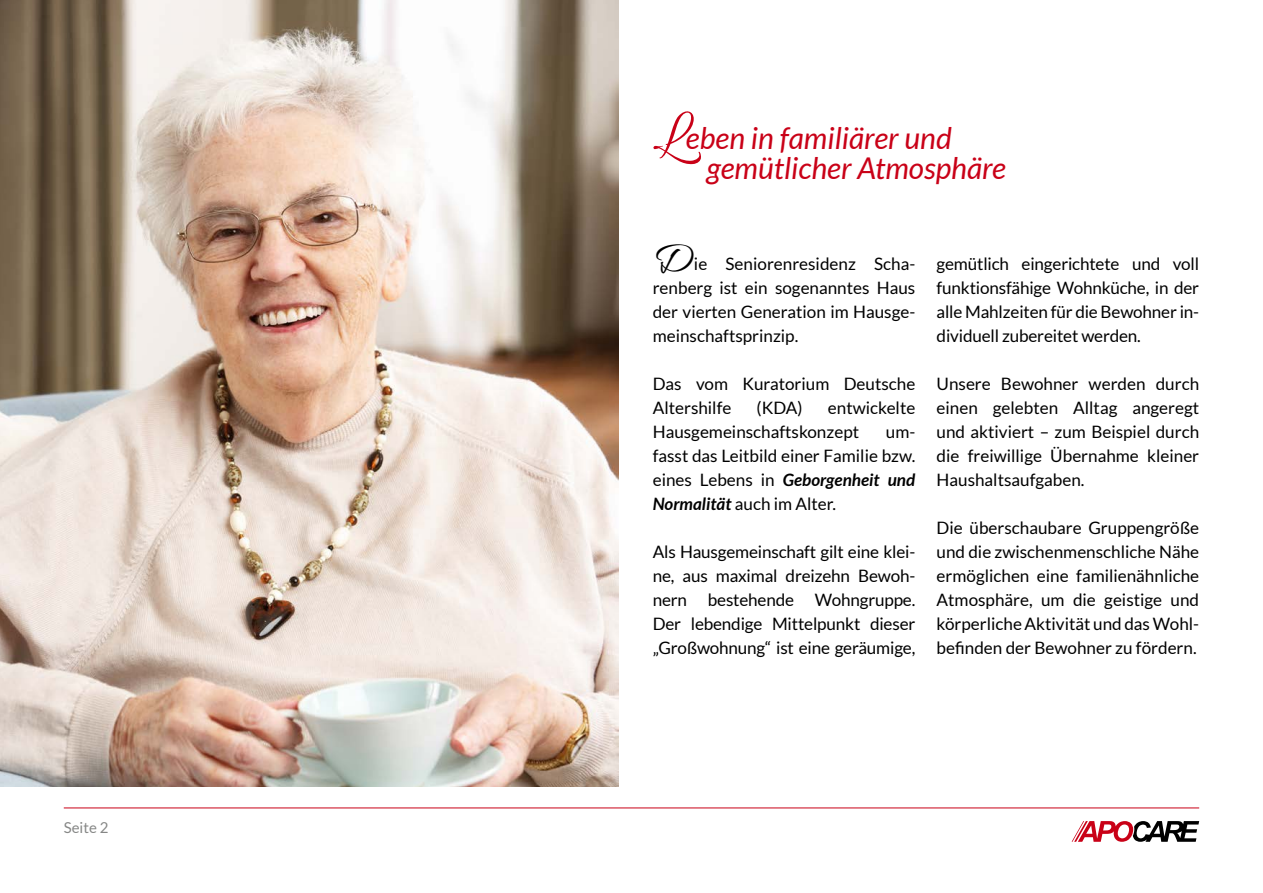
<style>
.page{position:relative;width:1263px;height:893px;background:#fff}
.page>*{position:absolute;margin:0;border:0;box-sizing:border-box;transform-origin:0 0}
.t1{font:45px "Allura";color:#000}
.t2{font:italic 30px/30px "Lato";color:#c90117}
.t3{font:17.1px/24px "Lato";color:#000;text-align:justify}
.t4{font:15px "Lato";color:#868786}
.s1{font-family:"Allura";font-style:normal;font-size:64.5px}
.s2{font-weight:700;font-style:italic}
</style>
<div class="page">
<svg style="left:1071px;top:821px;width:128px;height:21px"></svg>
<hr style="left:64px;top:807px;width:1135px;height:1px;background:#c90117">
<img style="left:0;top:0;width:619px;height:787px">
<p class="t4" style="left:64px;top:819px;width:46px">Seite 2</p>
<h2 class="t2" style="left:707px;top:124px;width:301px;text-indent:-54px"><span class="s1">L</span>eben in familiärer und gemütlicher Atmosphäre</h2>
<h1 class="t1" style="left:653px;top:234px;width:41px">D</h1>
<p class="t3" style="left:653px;top:251px;width:264px;text-indent:41px">ie Seniorenresidenz Scha&shy;renberg ist ein sogenanntes Haus der vierten Generation im Hausge&shy;meinschaftsprinzip.</p>
<p class="t3" style="left:653px;top:371px;width:264px">Das vom Kuratorium Deutsche<br>Altershilfe</p>
<p class="t3" style="left:757px;top:395px;width:48px">(KDA)</p>
<p class="t3" style="left:653px;top:395px;width:264px;text-indent:175px">entwickelte<br>Hausgemeinschaftskonzept</p>
<p class="t3" style="left:653px;top:419px;width:264px;text-indent:233px">um&shy;fasst das Leitbild einer Familie bzw. eines Lebens in <span class="s2">Geborgenheit und Normalität</span> auch im Alter.</p>
<p class="t3" style="left:653px;top:539px;width:264px">Als Hausgemeinschaft gilt eine klei&shy;ne, aus maximal dreizehn Bewoh&shy;nern bestehende Wohngruppe.<br>Der lebendige Mittelpunkt dieser „Großwohnung“ ist eine geräumige,</p>
<p class="t3" style="left:936px;top:251px;width:264px">gemütlich eingerichtete und voll funktionsfähige Wohnküche, in der alle Mahlzeiten für die Bewohner in&shy;dividuell zubereitet werden.</p>
<p class="t3" style="left:936px;top:371px;width:264px">Unsere Bewohner werden durch einen gelebten Alltag angeregt und aktiviert – zum Beispiel durch die freiwillige Übernahme kleiner Haushaltsaufgaben.</p>
<p class="t3" style="left:936px;top:515px;width:264px">Die überschaubare Gruppengröße und die zwischenmenschliche Nähe ermöglichen eine familienähnliche Atmosphäre, um die geistige und körperliche Aktivität und das Wohl&shy;befinden der Bewohner zu fördern.</p>
</div>
